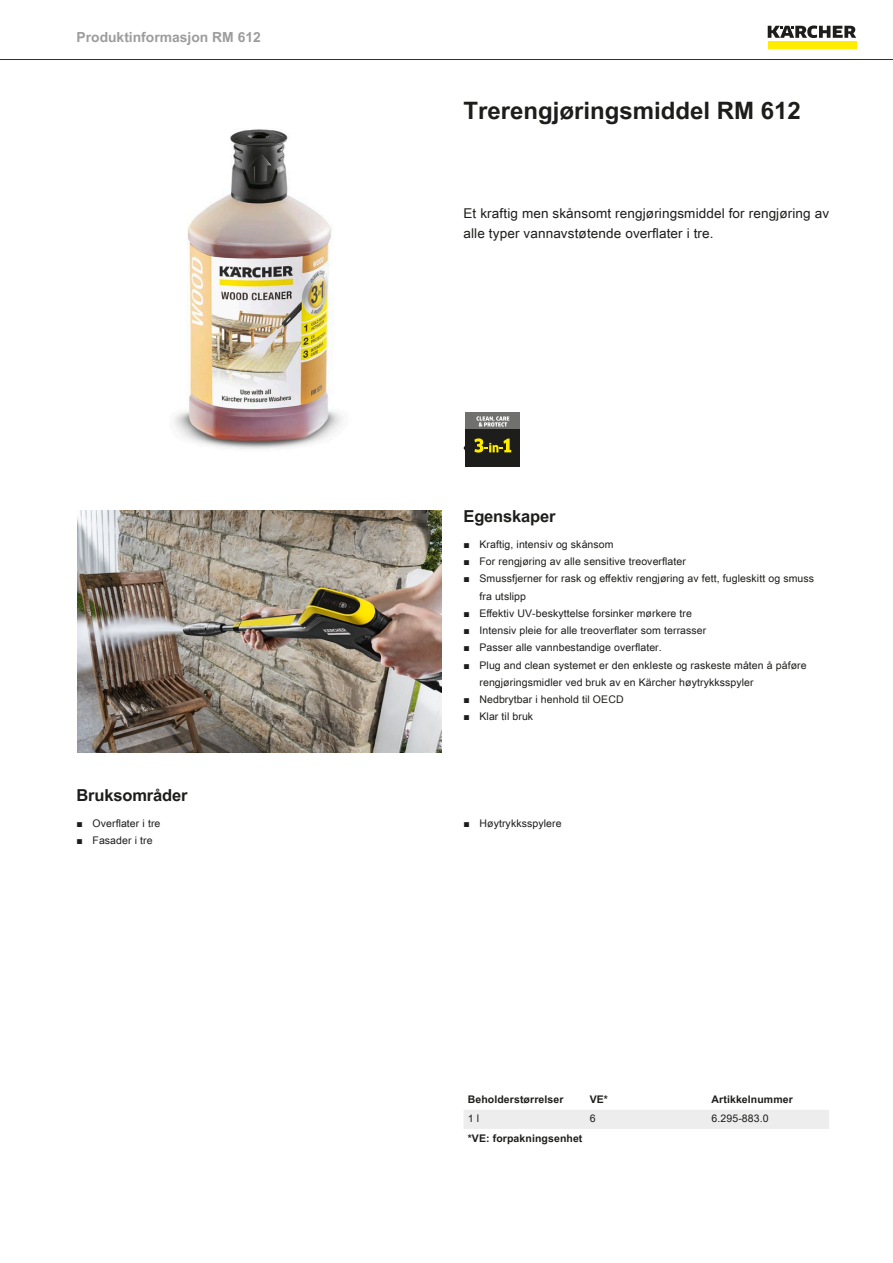
<style>
.page{position:relative;width:893px;height:1263px;background:#fff}
.page>*{position:absolute;margin:0;border:0;box-sizing:border-box;transform-origin:0 0}
.t1{font:700 24px "Arial Unicode MS";color:#1d1d1b}
.t2{font:700 16.5px "Arial Unicode MS";letter-spacing:-.01em;color:#1d1d1b}
.t3{font:700 13.8px "Arial Unicode MS";color:#9d9d9d}
.t4{font:13.5px/19.5px "Arial Unicode MS";letter-spacing:.01em;color:#1d1d1b}
.t5{font:10.5px/17.2px "Arial Unicode MS";letter-spacing:.01em;color:#1d1d1b}
.t6{font:700 10.5px "Arial Unicode MS";letter-spacing:.01em;color:#1d1d1b}
.s1{font-family:"Arial"}
</style>
<div class="page">
<hr style="left:0;top:59px;width:893px;height:1px;background:#1d1d1b">
<div style="left:768px;top:42px;width:88px;height:7px;background:#ffed00"></div>
<svg style="left:768px;top:26px;width:88px;height:12px"></svg>
<img style="left:173px;top:129px;width:170px;height:320px">
<div style="left:466px;top:412px;width:54px;height:17px;background:#70706f"></div>
<div style="left:466px;top:429px;width:54px;height:38px;background:#1d1d1b"></div>
<svg style="left:463px;top:445px;width:3px;height:6px"></svg>
<svg style="left:476px;top:416px;width:33px;height:11px"></svg>
<svg style="left:474px;top:438px;width:37px;height:15px"></svg>
<img style="left:77px;top:510px;width:365px;height:243px">
<div style="left:464px;top:1110px;width:365px;height:19px;background:#ededed"></div>
<h3 class="t3" style="left:77px;top:27px;width:186px">Produktinformasjon RM 612</h3>
<h2 class="t2" style="left:77px;top:783px;width:112px">Bruksområder</h2>
<p class="t5" style="left:77px;top:814px;width:85px"><span class="s1">■</span> Overflater i tre</p>
<p class="t5" style="left:77px;top:831px;width:78px"><span class="s1">■</span> Fasader i tre</p>
<h1 class="t1" style="left:463px;top:93px;width:339px">Trerengjøringsmiddel RM 612</h1>
<p class="t4" style="left:463px;top:203px;width:367px">Et kraftig men skånsomt rengjøringsmiddel for rengjøring av alle typer vannavstøtende overflater i tre.</p>
<h2 class="t2" style="left:463px;top:504px;width:94px">Egenskaper</h2>
<p class="t5" style="left:463px;top:535px;width:152px"><span class="s1">■</span> Kraftig, intensiv og skånsom</p>
<p class="t5" style="left:463px;top:553px;width:224px"><span class="s1">■</span> For rengjøring av alle sensitive treoverflater</p>
<p class="t5" style="left:479px;top:570px;width:336px;text-indent:-16px"><span class="s1">■</span> Smussfjerner for rask og effektiv rengjøring av fett, fugleskitt og smuss fra utslipp</p>
<p class="t5" style="left:463px;top:604px;width:230px"><span class="s1">■</span> Effektiv UV-beskyttelse forsinker mørkere tre</p>
<p class="t5" style="left:463px;top:622px;width:244px"><span class="s1">■</span> Intensiv pleie for alle treoverflater som terrasser</p>
<p class="t5" style="left:463px;top:639px;width:200px"><span class="s1">■</span> Passer alle vannbestandige overflater.</p>
<p class="t5" style="left:479px;top:656px;width:329px;text-indent:-16px"><span class="s1">■</span> Plug and clean systemet er den enkleste og raskeste måten å påføre rengjøringsmidler ved bruk av en Kärcher høytrykksspyler</p>
<p class="t5" style="left:463px;top:691px;width:162px"><span class="s1">■</span> Nedbrytbar i henhold til OECD</p>
<p class="t5" style="left:463px;top:708px;width:71px"><span class="s1">■</span> Klar til bruk</p>
<p class="t5" style="left:463px;top:814px;width:100px"><span class="s1">■</span> Høytrykksspylere</p>
<p class="t6" style="left:468px;top:1092px;width:97px">Beholderstørrelser</p>
<p class="t6" style="left:590px;top:1092px;width:20px">VE*</p>
<p class="t6" style="left:712px;top:1092px;width:83px">Artikkelnummer</p>
<p class="t5" style="left:468px;top:1110px;width:13px">1 l</p>
<p class="t5" style="left:590px;top:1110px;width:7px">6</p>
<p class="t5" style="left:712px;top:1110px;width:59px">6.295-883.0</p>
<p class="t6" style="left:468px;top:1130px;width:116px">*VE: forpakningsenhet</p>
</div>
